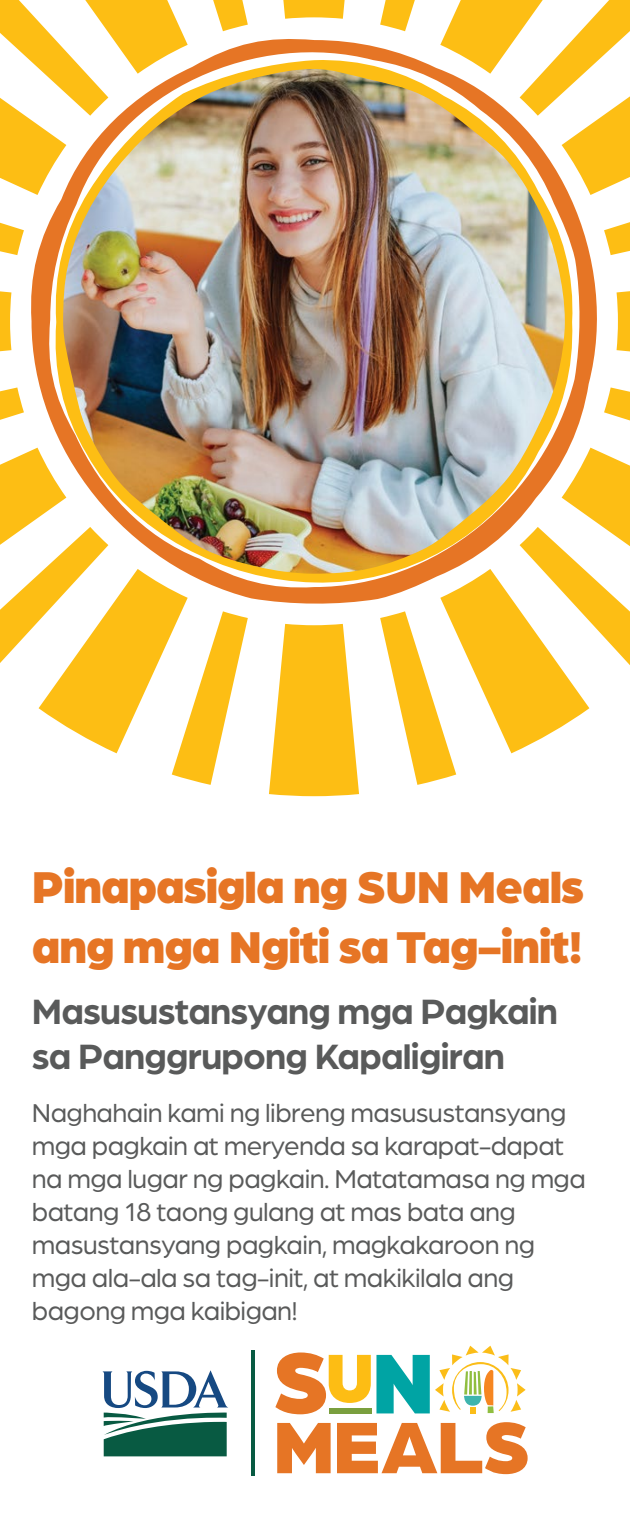
<style>
.page{position:relative;width:630px;height:1530px;background:#fff}
.page>*{position:absolute;margin:0;border:0;box-sizing:border-box;transform-origin:0 0}
.t1{font:900 47.5px/60px "Arboria";letter-spacing:-.02em;color:#e67525}
.t2{font:700 37.5px/45px "Arboria";letter-spacing:-.02em;color:#595a5a}
.t3{font:27.5px/33px "Arboria";letter-spacing:-.02em;color:#595a5a}
</style>
<div class="page">
<img style="left:0;top:0;width:630px;height:796px">
<svg style="left:102px;top:1370px;width:126px;height:86px"></svg>
<hr style="left:251px;top:1351px;width:4px;height:125px;background:#085a42">
<svg style="left:277px;top:1423px;width:54px;height:50px"></svg>
<svg style="left:337px;top:1422px;width:191px;height:52px"></svg>
<svg style="left:275px;top:1346px;width:251px;height:68px"></svg>
<h1 class="t1" style="left:32px;top:854px;width:554px">Pinapasigla ng SUN Meals ang mga Ngiti sa Tag-init!</h1>
<h2 class="t2" style="left:32px;top:987px;width:528px">Masusustansyang mga Pagkain sa Panggrupong Kapaligiran</h2>
<p class="t3" style="left:32px;top:1096px;width:555px">Naghahain kami ng libreng masusustansyang mga pagkain at meryenda sa karapat-dapat na mga lugar ng pagkain. Matatamasa ng mga batang 18 taong gulang at mas bata ang masustansyang pagkain, magkakaroon ng mga ala-ala sa tag-init, at makikilala ang bagong mga kaibigan!</p>
</div>
